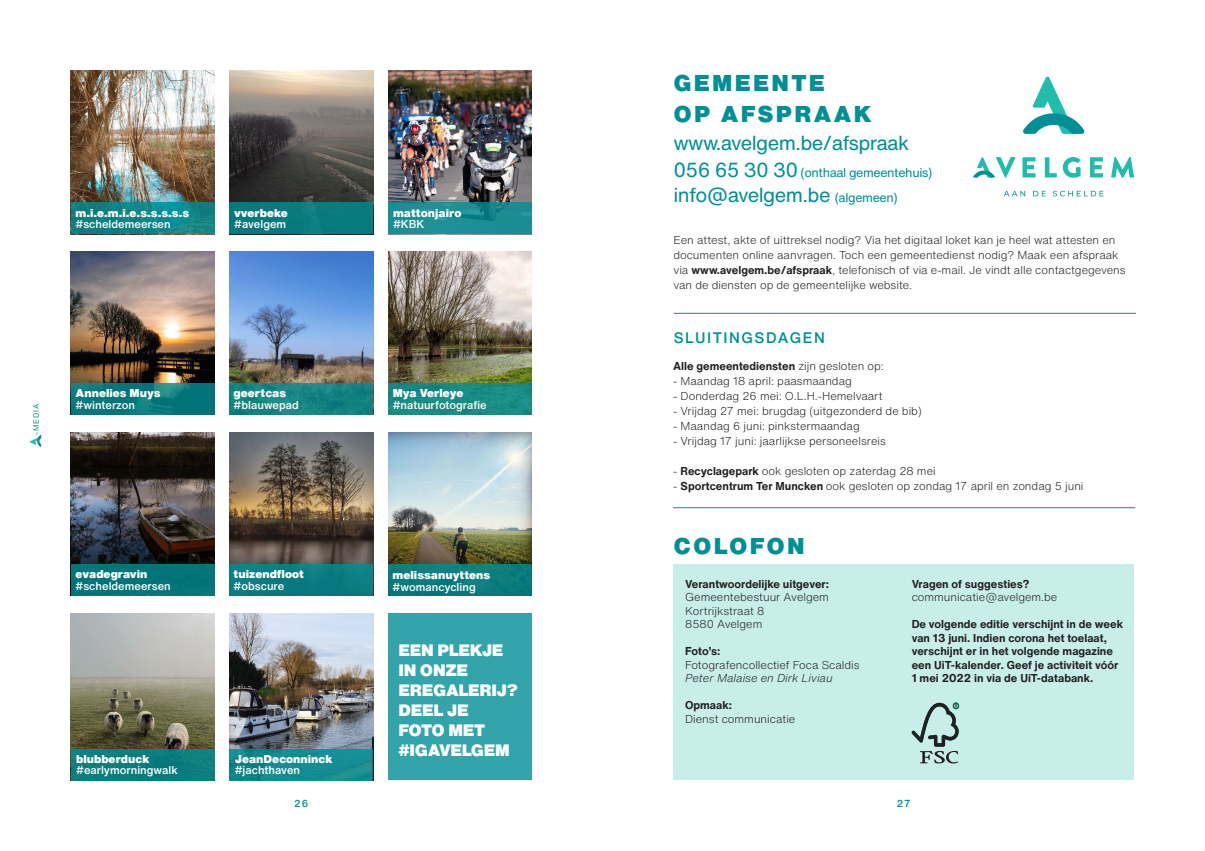
<style>
.page{position:relative;width:1205px;height:851px;background:#fff}
.page>*{position:absolute;margin:0;border:0;box-sizing:border-box;transform-origin:0 0}
.t1{font:900 22.5px "Helvetica Now Text";letter-spacing:.1em;color:#008f95}
.t2{font:20px "Helvetica Now Text";letter-spacing:-.03em;color:#008f95}
.t3{font:900 16.25px "Helvetica Now Text";letter-spacing:-.02em;color:#fff}
.t4{font:500 15px "Helvetica Now Text";letter-spacing:.1em;color:#008f95}
.t5{font:12.5px "Helvetica Now Text";letter-spacing:-.03em;color:#008f95}
.t6{font:300 11.25px/13.5px "Helvetica Now Text";color:#231f20}
.t7{font:700 11.25px/13.5px "Helvetica Now Text";color:#231f20}
.t8{font:900 11.25px/11.2px "Helvetica Now Text";color:#fff}
.t9{font:500 11.25px/11.2px "Helvetica Now Text";color:#fff}
.t10{font:italic 300 11.25px "Helvetica Now Text";color:#231f20}
.t11{font:500 10px "Helvetica Now Text";color:#008f95}
.t12{font:7.5px "Helvetica Now Text";letter-spacing:.1em;color:#008f95}
.s1{font-weight:500}
.s2{font-weight:900}
.s3{font-size:20px}
.s4{font-size:12.5px}
.s5{font-weight:700}
.s6{font-weight:300}
</style>
<div class="page">
<img style="left:71px;top:71px;width:143px;height:132px">
<img style="left:71px;top:252px;width:143px;height:132px">
<img style="left:71px;top:432px;width:143px;height:132px">
<img style="left:71px;top:613px;width:143px;height:135px">
<img style="left:229px;top:71px;width:144px;height:132px">
<img style="left:229px;top:252px;width:144px;height:132px">
<img style="left:229px;top:432px;width:144px;height:132px">
<img style="left:229px;top:613px;width:144px;height:135px">
<img style="left:388px;top:71px;width:143px;height:132px">
<img style="left:388px;top:252px;width:143px;height:132px">
<img style="left:388px;top:432px;width:143px;height:132px">
<svg style="left:71px;top:203px;width:143px;height:31px;background:#0f8487"></svg>
<div style="left:229px;top:203px;width:144px;height:31px;background:#087a7f"></div>
<svg style="left:388px;top:203px;width:143px;height:31px;background:#1a8c92"></svg>
<svg style="left:71px;top:384px;width:143px;height:31px;background:#07787c"></svg>
<svg style="left:229px;top:384px;width:144px;height:31px;background:#148482"></svg>
<div style="left:388px;top:384px;width:143px;height:31px;background:#188d83"></div>
<div style="left:71px;top:564px;width:143px;height:31px;background:#027478"></div>
<div style="left:229px;top:564px;width:144px;height:31px;background:#0b7c82"></div>
<div style="left:388px;top:564px;width:143px;height:31px;background:#0d7c7c"></div>
<div style="left:71px;top:748px;width:143px;height:32px;background:#0c7e7d"></div>
<svg style="left:229px;top:748px;width:144px;height:32px;background:#17898f"></svg>
<div style="left:388px;top:613px;width:143px;height:167px;background:#33a5aa"></div>
<svg style="left:30px;top:435px;width:11px;height:12px"></svg>
<div style="left:673px;top:564px;width:461px;height:216px;background:#c8eeea"></div>
<svg style="left:911px;top:702px;width:48px;height:61px"></svg>
<svg style="left:1023px;top:77px;width:62px;height:57px"></svg>
<svg style="left:1004px;top:191px;width:21px;height:5px"></svg>
<svg style="left:1033px;top:191px;width:13px;height:5px"></svg>
<svg style="left:1053px;top:191px;width:50px;height:5px"></svg>
<svg style="left:1022px;top:157px;width:13px;height:20px"></svg>
<svg style="left:1045px;top:157px;width:12px;height:20px"></svg>
<svg style="left:1063px;top:157px;width:17px;height:21px"></svg>
<svg style="left:1090px;top:157px;width:13px;height:20px"></svg>
<svg style="left:1111px;top:157px;width:23px;height:21px"></svg>
<svg style="left:973px;top:157px;width:42px;height:21px"></svg>
<hr style="left:674px;top:313px;width:462px;height:1px;background:#008f95">
<hr style="left:673px;top:507px;width:462px;height:1px;background:#008f95">
<p class="t8" style="left:75px;top:207px;width:115px">m.i.e.m.i.e.s.s.s.s.s <span class="s1">#scheldemeersen</span></p>
<p class="t8" style="left:234px;top:207px;width:55px">vverbeke</p>
<p class="t9" style="left:234px;top:218px;width:54px">#avelgem</p>
<p class="t8" style="left:393px;top:207px;width:70px">mattonjairo</p>
<p class="t9" style="left:393px;top:218px;width:33px">#KBK</p>
<p class="t12" style="left:30px;top:435px;width:32px;rotate:-90deg">-MEDIA</p>
<p class="t8" style="left:76px;top:387px;width:87px">Annelies Muys</p>
<p class="t9" style="left:76px;top:399px;width:61px">#winterzon</p>
<p class="t8" style="left:234px;top:387px;width:54px">geertcas</p>
<p class="t9" style="left:234px;top:399px;width:67px">#blauwepad</p>
<p class="t9" style="left:393px;top:387px;width:95px"><span class="s2">Mya Verleye </span>#natuurfotografie</p>
<p class="t8" style="left:76px;top:568px;width:73px">evadegravin</p>
<p class="t9" style="left:76px;top:579px;width:97px">#scheldemeersen</p>
<p class="t8" style="left:234px;top:568px;width:72px">tuizendfloot</p>
<p class="t9" style="left:234px;top:579px;width:52px">#obscure</p>
<p class="t8" style="left:76px;top:752px;width:75px">blubberduck</p>
<p class="t9" style="left:76px;top:764px;width:103px">#earlymorningwalk</p>
<p class="t8" style="left:235px;top:752px;width:100px">JeanDeconninck <span class="s1">#jachthaven</span></p>
<p class="t11" style="left:294px;top:795px;width:15px">26</p>
<p class="t8" style="left:393px;top:569px;width:99px">melissanuyttens</p>
<p class="t9" style="left:393px;top:580px;width:85px">#womancycling</p>
<p class="t3" style="left:398px;top:638px;width:107px">EEN PLEKJE</p>
<p class="t3" style="left:398px;top:658px;width:71px">IN ONZE</p>
<p class="t3" style="left:398px;top:678px;width:121px">EREGALERIJ?</p>
<p class="t3" style="left:398px;top:698px;width:72px">DEEL JE</p>
<p class="t3" style="left:398px;top:718px;width:88px">FOTO MET</p>
<p class="t3" style="left:398px;top:738px;width:113px">#IGAVELGEM</p>
<p class="t1" style="left:673px;top:66px;width:153px">GEMEENTE</p>
<p class="t1" style="left:673px;top:97px;width:200px">OP AFSPRAAK</p>
<p class="t2" style="left:673px;top:127px;width:237px">www.avelgem.be/afspraak</p>
<p class="t5" style="left:673px;top:163px;width:260px"><span class="s3">056 65 30 30</span> (onthaal gemeentehuis)</p>
<p class="t2" style="left:673px;top:180px;width:226px">info@avelgem.be <span class="s4">(algemeen)</span></p>
<p class="t6" style="left:673px;top:232px;width:454px;line-height:15px">Een attest, akte of uittreksel nodig? Via het digitaal loket kan je heel wat attesten en documenten online aanvragen. Toch een gemeentedienst nodig? Maak een afspraak via <span class="s5">www.avelgem.be/afspraak</span>, telefonisch of via e-mail. Je vindt alle contactgegevens van de diensten op de gemeentelijke website.</p>
<p class="t4" style="left:674px;top:327px;width:152px">SLUITINGSDAGEN</p>
<p class="t7" style="left:673px;top:359px;width:212px">Alle gemeentediensten <span class="s6">zijn gesloten op:</span></p>
<p class="t6" style="left:673px;top:374px;width:180px">- Maandag 18 april: paasmaandag</p>
<p class="t6" style="left:673px;top:389px;width:211px">- Donderdag 26 mei: O.L.H.-Hemelvaart</p>
<p class="t6" style="left:673px;top:404px;width:250px">- Vrijdag 27 mei: brugdag (uitgezonderd de bib)</p>
<p class="t6" style="left:673px;top:419px;width:188px">- Maandag 6 juni: pinkstermaandag</p>
<p class="t6" style="left:673px;top:434px;width:214px">- Vrijdag 17 juni: jaarlijkse personeelsreis</p>
<p class="t6" style="left:673px;top:464px;width:264px">- <span class="s5">Recyclagepark</span> ook gesloten op zaterdag 28 mei</p>
<p class="t6" style="left:673px;top:479px;width:412px">- <span class="s5">Sportcentrum Ter Muncken</span> ook gesloten op zondag 17 april en zondag 5 juni</p>
<p class="t1" style="left:673px;top:529px;width:133px">COLOFON</p>
<p class="t7" style="left:685px;top:576px;width:145px">Verantwoordelijke uitgever:</p>
<p class="t6" style="left:685px;top:590px;width:145px">Gemeentebestuur Avelgem<br>Kortrijkstraat 8<br>8580 Avelgem</p>
<p class="t6" style="left:685px;top:644px;width:176px"><span class="s5">Foto’s:<br></span>Fotografencollectief Foca Scaldis</p>
<p class="t10" style="left:685px;top:669px;width:149px">Peter Malaise en Dirk Liviau</p>
<p class="t7" style="left:685px;top:698px;width:48px">Opmaak:</p>
<p class="t6" style="left:685px;top:711px;width:112px">Dienst communicatie</p>
<p class="t6" style="left:911px;top:576px;width:147px"><span class="s5">Vragen of suggesties? </span>communicatie@avelgem.be</p>
<p class="t7" style="left:911px;top:617px;width:213px">De volgende editie verschijnt in de week van 13 juni. Indien corona het toelaat, verschijnt er in het volgende magazine een UiT-kalender. Geef je activiteit vóór 1 mei 2022 in via de UiT-databank.</p>
<p class="t11" style="left:897px;top:795px;width:15px">27</p>
</div>
